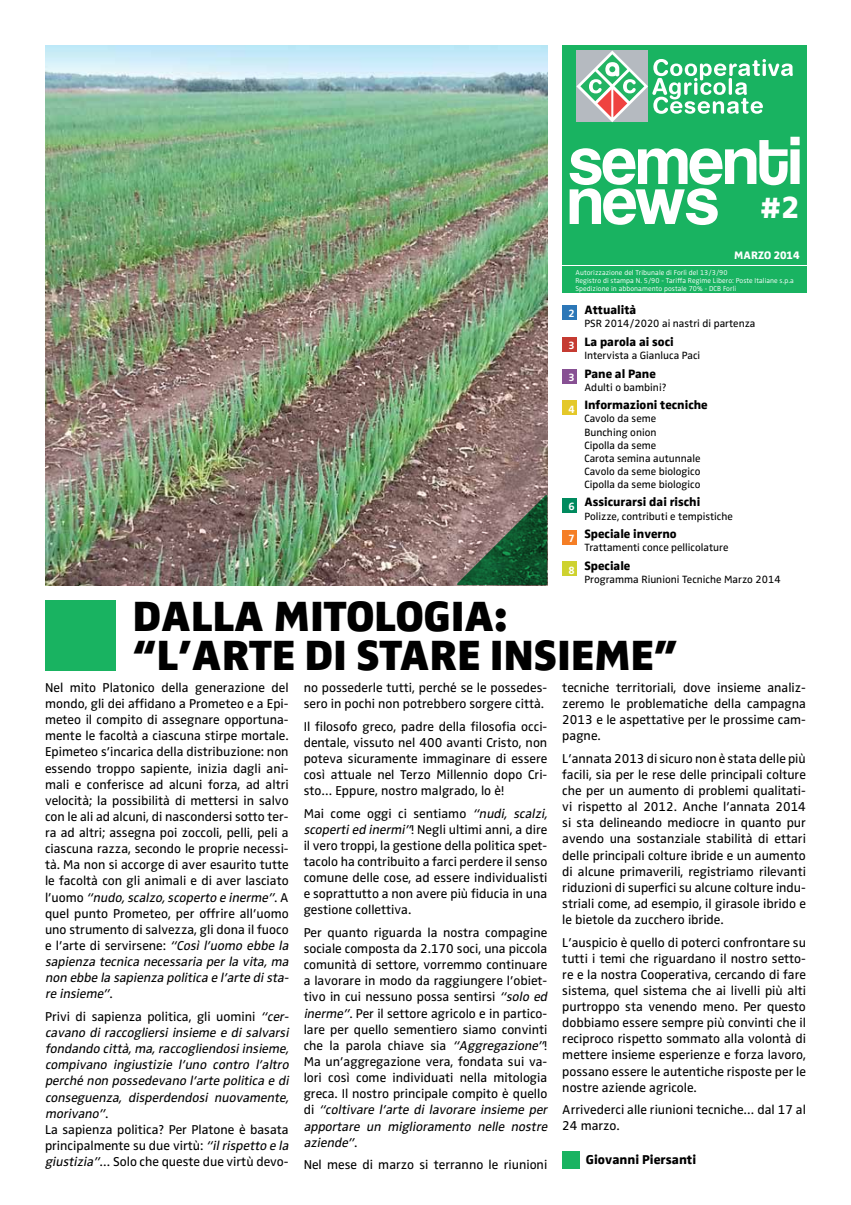
<style>
.page{position:relative;width:851px;height:1205px;background:#fff}
.page>*{position:absolute;margin:0;border:0;box-sizing:border-box;transform-origin:0 0}
.t1{font:43.75px/39.1px "Zwo w 8";letter-spacing:-.005em;color:#000}
.t2{font:31.62px "Zwo w 7";color:#fff}
.t3{font:13.25px/16.1px "Zwo w 4";color:#000}
.t4{font:italic 13.25px/16.1px "Zwo w 4";color:#000}
.t5{font:13.25px "Zwo w 7";color:#000}
.t6{font:12.5px "Zwo w 7";color:#000}
.t7{font:11.25px "Zwo w 7";color:#fff}
.t8{font:10.88px/13px "Zwo w 4";color:#000}
.t9{font:10.88px "Zwo w 6";color:#fff}
.t10{font:7.25px/7.8px "Zwo w 3";letter-spacing:.01em;color:#fff}
.s1{font-style:italic}
.s2{font-style:normal}
</style>
<div class="page">
<img style="left:45px;top:45px;width:502px;height:540px">
<div style="left:562px;top:305px;width:14px;height:14px;background:#2c77b7"></div>
<div style="left:562px;top:337px;width:14px;height:14px;background:#c53b32"></div>
<div style="left:562px;top:369px;width:14px;height:14px;background:#875093"></div>
<div style="left:562px;top:401px;width:14px;height:14px;background:#e4c829"></div>
<div style="left:562px;top:498px;width:14px;height:14px;background:#008a5e"></div>
<div style="left:562px;top:530px;width:14px;height:14px;background:#f57e25"></div>
<div style="left:562px;top:562px;width:14px;height:14px;background:#ced22f"></div>
<div style="left:562px;top:266px;width:244px;height:27px;background:#19b361"></div>
<div style="left:562px;top:45px;width:244px;height:220px;background:#19b361"></div>
<svg style="left:569px;top:137px;width:230px;height:88px"></svg>
<svg style="left:576px;top:51px;width:216px;height:71px"></svg>
<svg style="left:457px;top:495px;width:90px;height:90px;background:#546955"></svg>
<div style="left:45px;top:600px;width:71px;height:71px;background:#19b361"></div>
<div style="left:562px;top:1151px;width:18px;height:18px;background:#19b361"></div>
<h2 class="t2" style="left:759px;top:189px;width:41px">#2</h2>
<p class="t7" style="left:734px;top:249px;width:67px">MARZO 2014</p>
<p class="t10" style="left:575px;top:269px;width:220px">Autorizzazione del Tribunale di Forlì del 13/3/90<br>Registro di stampa N. 5/90 - Tariffa Regime Libero: Poste Italiane s.p.a<br>Spedizione in abbonamento postale 70% - DCB Forlì</p>
<p class="t9" style="left:568px;top:307px;width:8px">2</p>
<p class="t9" style="left:568px;top:339px;width:8px">3</p>
<p class="t9" style="left:568px;top:371px;width:8px">3</p>
<p class="t9" style="left:568px;top:403px;width:8px">4</p>
<p class="t9" style="left:568px;top:500px;width:8px">6</p>
<p class="t9" style="left:568px;top:532px;width:8px">7</p>
<p class="t9" style="left:568px;top:564px;width:8px">8</p>
<p class="t6" style="left:584px;top:302px;width:53px">Attualità</p>
<p class="t8" style="left:584px;top:317px;width:173px">PSR 2014/2020 ai nastri di partenza</p>
<p class="t6" style="left:584px;top:334px;width:91px">La parola ai soci</p>
<p class="t8" style="left:584px;top:349px;width:117px">Intervista a Gianluca Paci</p>
<p class="t6" style="left:584px;top:366px;width:73px">Pane al Pane</p>
<p class="t8" style="left:584px;top:380px;width:84px">Adulti o bambini?</p>
<p class="t6" style="left:584px;top:398px;width:125px">Informazioni tecniche</p>
<p class="t8" style="left:584px;top:412px;width:118px">Cavolo da seme<br>Bunching onion<br>Cipolla da seme<br>Carota semina autunnale<br>Cavolo da seme biologico<br>Cipolla da seme biologico</p>
<p class="t6" style="left:584px;top:495px;width:117px">Assicurarsi dai rischi</p>
<p class="t8" style="left:584px;top:509px;width:150px">Polizze, contributi e tempistiche</p>
<p class="t6" style="left:584px;top:527px;width:94px">Speciale inverno</p>
<p class="t8" style="left:584px;top:541px;width:146px">Trattamenti conce pellicolature</p>
<p class="t6" style="left:584px;top:558px;width:48px">Speciale</p>
<p class="t8" style="left:584px;top:573px;width:198px">Programma Riunioni Tecniche Marzo 2014</p>
<h1 class="t1" style="left:132px;top:597px;width:547px">DALLA MITOLOGIA: “L’ARTE DI STARE INSIEME”</h1>
<p class="t3" style="left:45px;top:679px;width:248px">Nel mito Platonico della generazione del mondo, gli dei affidano a Prometeo e a Epi&shy;meteo il compito di assegnare opportuna&shy;mente le facoltà a ciascuna stirpe mortale.<br>Epimeteo s’incarica della distribuzione: non essendo troppo sapiente, inizia dagli ani&shy;mali e conferisce ad alcuni forza, ad altri velocità; la possibilità di mettersi in salvo con le ali ad alcuni, di nascondersi sotto ter&shy;ra ad altri; assegna poi zoccoli, pelli, peli a ciascuna razza, secondo le proprie necessi&shy;tà. Ma non si accorge di aver esaurito tutte le facoltà con gli animali e di aver lasciato l ’ u o m o <span class="s1">“nudo,scalzo,scoperto e inerme”</span>. A quel punto Prometeo, per offrire all’uomo uno strumento di salvezza, gli dona il fuoco e l’arte di servirsene: <span class="s1">“Così l’uomo ebbe la sapienza tecnica necessaria per la vita, ma non ebbe la sapienza politica e l’arte dista&shy;re insieme”</span>.</p>
<p class="t4" style="left:45px;top:1008px;width:248px"><span class="s2">Privi di sapienza politica, gli uomini</span> “cer&shy;cavano di raccogliersi insieme e di salvarsi fondando città,ma,raccogliendosiinsieme, compivano ingiustizie l’uno contro l’altro perché non possedevano l’arte politica e di conseguenza, disperdendosi nuovamente, morivano”<span class="s2">.<br>La sapienza politica? Per Platone è basata principalmente su due virtù:</span> “ilrispetto e la giustizia”<span class="s2">… Solo che queste due virtù devo-</span></p>
<p class="t3" style="left:303px;top:679px;width:245px">no possederle tutti, perché se le possedes&shy;sero in pochi non potrebbero sorgere città.</p>
<p class="t3" style="left:303px;top:718px;width:245px;text-align:justify">Il filosofo greco, padre della filosofia occi&shy;dentale, vissuto nel 400 avanti Cristo, non poteva sicuramente immaginare di essere così attuale nel Terzo Millennio dopo Cri&shy;sto… Eppure, nostro malgrado, lo è!</p>
<p class="t3" style="left:303px;top:805px;width:248px">Mai come oggi ci sentiamo <span class="s1">“nudi, scalzi, scopertied inermi”</span>! Negli ultimi anni, a dire il vero troppi, la gestione della politica spet&shy;tacolo ha contribuito a farci perdere il senso comune delle cose, ad essere individualisti e soprattutto a non avere più fiducia in una gestione collettiva.</p>
<p class="t3" style="left:303px;top:924px;width:248px">Per quanto riguarda la nostra compagine sociale composta da 2.170 soci, una piccola comunità di settore, vorremmo continuare a lavorare in modo da raggiungere l’obiet&shy;tivo in cui nessuno possa sentirsi <span class="s1">“solo ed inerme”</span>. Per il settore agricolo e in partico&shy;lare per quello sementiero siamo convinti che la parola chiave sia <span class="s1">“Aggregazione”</span>!<br>Ma un’aggregazione vera, fondata sui va&shy;lori così come individuati nella mitologia greca. Il nostro principale compito è quello d i <span class="s1">“coltivare l’arte di lavorare insieme per apportare un miglioramento nelle nostre aziende”</span>.</p>
<p class="t3" style="left:303px;top:1156px;width:245px">Nel mese di marzo si terranno le riunioni</p>
<p class="t3" style="left:562px;top:679px;width:245px;text-align:justify">tecniche territoriali, dove insieme analiz&shy;zeremo le problematiche della campagna 2013 e le aspettative per le prossime cam&shy;pagne.</p>
<p class="t3" style="left:562px;top:750px;width:245px;text-align:justify">L’annata 2013 di sicuro non è stata delle più facili, sia per le rese delle principali colture che per un aumento di problemi qualitati&shy;vi rispetto al 2012. Anche l’annata 2014 si sta delineando mediocre in quanto pur avendo una sostanziale stabilità di ettari delle principali colture ibride e un aumento di alcune primaverili, registriamo rilevanti riduzioni di superfici su alcune colture indu&shy;striali come, ad esempio, il girasole ibrido e le bietole da zucchero ibride.</p>
<p class="t3" style="left:562px;top:934px;width:245px;text-align:justify">L’auspicio è quello di poterci confrontare su tutti i temi che riguardano il nostro setto&shy;re e la nostra Cooperativa, cercando di fare sistema, quel sistema che ai livelli più alti purtroppo sta venendo meno. Per questo dobbiamo essere sempre più convinti che il reciproco rispetto sommato alla volontà di mettere insieme esperienze e forza lavoro, possano essere le autentiche risposte per le nostre aziende agricole.</p>
<p class="t3" style="left:562px;top:1101px;width:245px">Arrivederci alle riunioni tecniche… dal 17 al<br>24 marzo.</p>
<p class="t5" style="left:586px;top:1152px;width:112px">Giovanni Piersanti</p>
</div>
